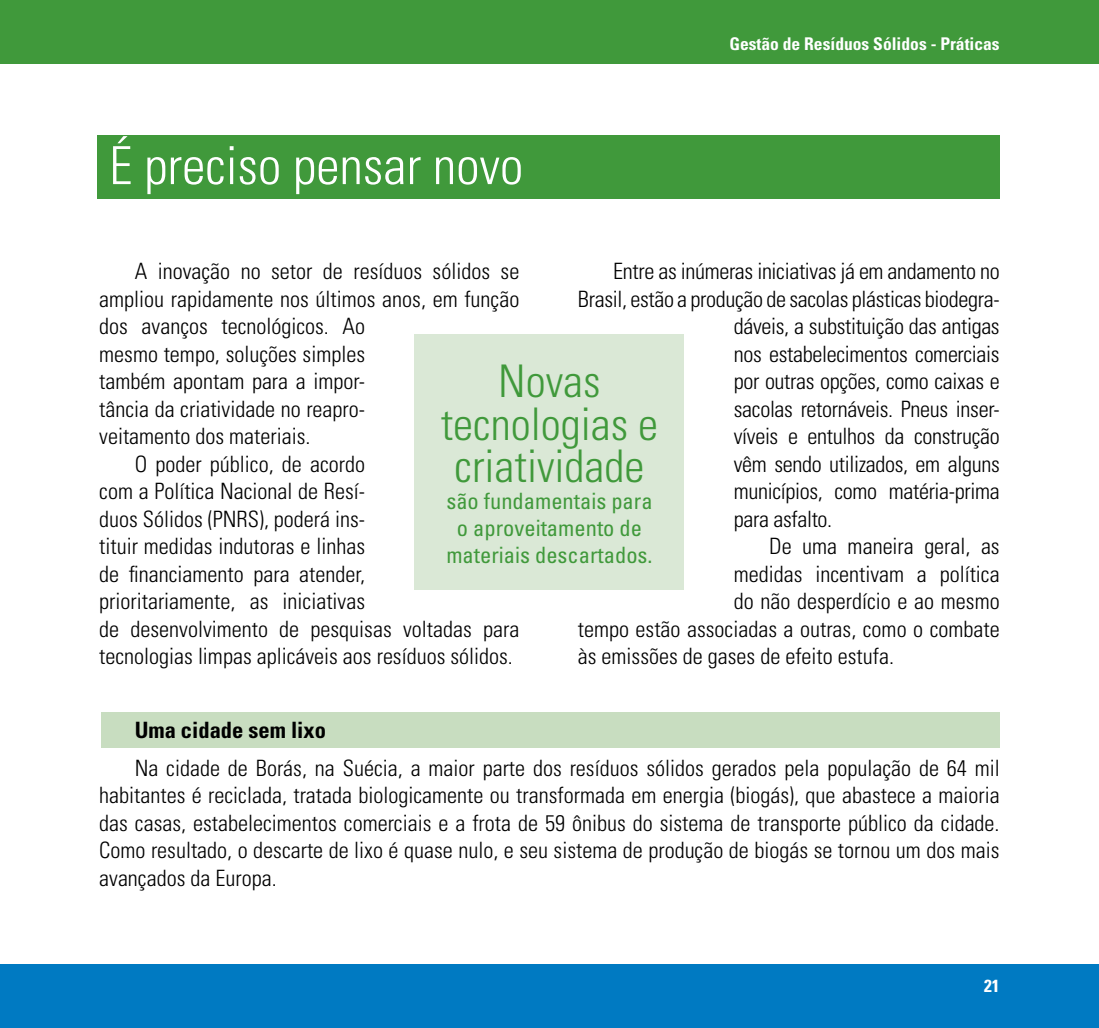
<style>
.page{position:relative;width:1099px;height:1028px;background:#fff}
.page>*{position:absolute;margin:0;border:0;box-sizing:border-box;transform-origin:0 0}
.t1{font:300 condensed 52.5px "Univers";color:#fff}
.TXT_Graf{font:300 condensed 45px/42.5px "Univers";color:#40993b;text-align:center}
.Txt{font:300 condensed 22.5px/27.5px "Univers";color:#000}
.TXT_Graf-2{font:condensed 22.5px/27px "Univers";color:#40993b;text-align:center}
.Tit_Bullet{font:700 condensed 22.5px "Univers";color:#000}
.t2{font:700 condensed 17.5px "Univers";color:#fff}
</style>
<div class="page">
<div style="left:0;top:964px;width:1098px;height:64px;background:#007ac2"></div>
<div style="left:0;top:0;width:1098px;height:64px;background:#40993b"></div>
<div style="left:97px;top:135px;width:902px;height:64px;background:#40993b"></div>
<div style="left:415px;top:334px;width:269px;height:256px;background:#dae8d6"></div>
<div style="left:101px;top:712px;width:898px;height:36px;background:#c8ddc0"></div>
<p class="t1" style="left:109px;top:134px;width:415px">É preciso pensar novo</p>
<p class="t2" style="left:729px;top:33px;width:272px">Gestão de Resíduos Sólidos - Práticas</p>
<p class="Txt" style="left:99px;top:257px;width:421px;text-indent:35px">A inovação no setor de resíduos sólidos se ampliou rapidamente nos últimos anos, em função dos avanços tecnológicos. Ao<br>mesmo tempo, soluções simples<br>também apontam para a impor-<br>tância da criatividade no reapro-<br>veitamento dos materiais.</p>
<p class="Txt" style="left:99px;top:450px;width:421px;text-indent:35px">O poder público, de acordo<br>com a Política Nacional de Resí-<br>duos Sólidos (PNRS), poderá ins-<br>tituir medidas indutoras e linhas<br>de financiamento para atender,<br>prioritariamente, as iniciativas<br>de desenvolvimento de pesquisas voltadas para tecnologias limpas aplicáveis aos resíduos sólidos.</p>
<p class="Txt" style="left:613px;top:257px;width:388px">Entre as inúmeras iniciativas já em andamento no</p>
<p class="Txt" style="left:578px;top:285px;width:423px">Brasil, estão a produção de sacolas plásticas biodegra-</p>
<p class="Txt" style="left:733px;top:312px;width:267px">dáveis, a substituição das antigas</p>
<p class="Txt" style="left:733px;top:340px;width:267px">nos estabelecimentos comerciais</p>
<p class="Txt" style="left:733px;top:367px;width:267px">por outras opções, como caixas e</p>
<p class="Txt" style="left:733px;top:395px;width:267px">sacolas retornáveis. Pneus inser-</p>
<p class="Txt" style="left:733px;top:422px;width:267px">víveis e entulhos da construção</p>
<p class="Txt" style="left:733px;top:450px;width:267px">vêm sendo utilizados, em alguns</p>
<p class="Txt" style="left:733px;top:477px;width:267px">municípios, como matéria-prima</p>
<p class="Txt" style="left:733px;top:505px;width:100px">para asfalto.</p>
<p class="Txt" style="left:769px;top:532px;width:232px">De uma maneira geral, as</p>
<p class="Txt" style="left:733px;top:560px;width:267px">medidas incentivam a política</p>
<p class="Txt" style="left:733px;top:587px;width:267px">do não desperdício e ao mesmo</p>
<p class="Txt" style="left:578px;top:615px;width:423px">tempo estão associadas a outras, como o combate</p>
<p class="Txt" style="left:578px;top:642px;width:318px">às emissões de gases de efeito estufa.</p>
<p class="TXT_Graf" style="left:441px;top:360px;width:219px">Novas tecnologias e criatividade</p>
<p class="TXT_Graf-2" style="left:446px;top:487px;width:208px">são fundamentais para o aproveitamento de materiais descartados.</p>
<p class="Tit_Bullet" style="left:135px;top:716px;width:193px">Uma cidade sem lixo</p>
<p class="Txt" style="left:99px;top:754px;width:902px;text-align:justify;text-indent:35px">Na cidade de Borás, na Suécia, a maior parte dos resíduos sólidos gerados pela população de 64 mil habitantes é reciclada, tratada biologicamente ou transformada em energia (biogás), que abastece a maioria das casas, estabelecimentos comerciais e a frota de 59 ônibus do sistema de transporte público da cidade.<br>Como resultado, o descarte de lixo é quase nulo, e seu sistema de produção de biogás se tornou um dos mais avançados da Europa.</p>
<p class="t2" style="left:984px;top:975px;width:17px">21</p>
</div>
